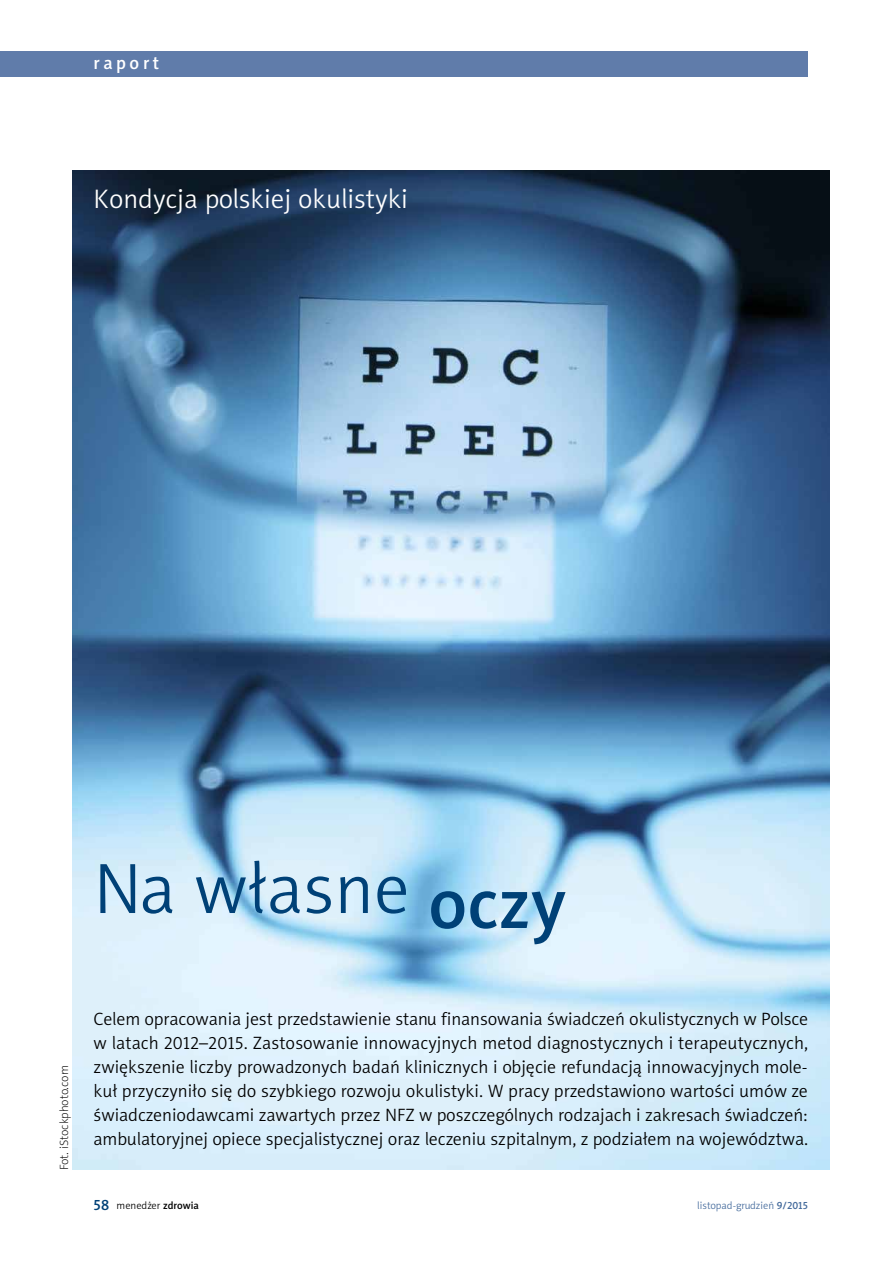
<style>
.page{position:relative;width:893px;height:1263px;background:#fff}
.page>*{position:absolute;margin:0;border:0;box-sizing:border-box;transform-origin:0 0}
.t1{font:72px "Naomi Sans EFN Light";color:#004177}
.t2{font:27px "Naomi Sans EFN Light";color:#fff}
.t3{font:18px/24px "Naomi Sans EFN Light";color:#000;text-align:justify}
.t4{font:18px "Naomi Sans EFN Medium";letter-spacing:.2em;color:#fff}
.t5{font:12px "Naomi Sans EFN Thin";color:#000}
.t6{font:10.5px "Naomi Sans EFN Light";color:#456b9c}
.t7{font:10.5px "Naomi Sans EFN Light";color:#000}
.s1{font-family:"Naomi Sans EFN Medium"}
.s2{font-family:"Naomi Sans EFN Medium";font-size:15px;color:#004177}
</style>
<div class="page">
<div style="left:0;top:51px;width:808px;height:26px;background:#607caa"></div>
<img style="left:72px;top:170px;width:757px;height:999px">
<p class="t4" style="left:94px;top:52px;width:67px">raport</p>
<h2 class="t2" style="left:94px;top:183px;width:316px">Kondycja polskiej okulistyki</h2>
<h1 class="t1" style="left:94px;top:848px;width:474px">Na własne <span class="s1">oczy</span></h1>
<p class="t5" style="left:58px;top:1170px;width:106px;rotate:-90deg">Fot. iStockphoto.com</p>
<p class="t3" style="left:94px;top:1007px;width:716px">Celem opracowania jest przedstawienie stanu finansowania świadczeń okulistycznych w Polsce w latach 2012–2015. Zastosowanie innowacyjnych metod diagnostycznych i terapeutycznych, zwiększenie liczby prowadzonych badań klinicznych i objęcie refundacją innowacyjnych mole&shy;kuł przyczyniło się do szybkiego rozwoju okulistyki. W pracy przedstawiono wartości umów ze świadczeniodawcami zawartych przez NFZ w poszczególnych rodzajach i zakresach świadczeń: ambulatoryjnej opiece specjalistycznej oraz leczeniu szpitalnym, z podziałem na województwa.</p>
<p class="t7" style="left:94px;top:1199px;width:107px"><span class="s2">58</span> menedżer <span class="s1">zdrowia</span></p>
<p class="t6" style="left:697px;top:1199px;width:112px">listopad-grudzień <span class="s1">9/2015</span></p>
</div>
